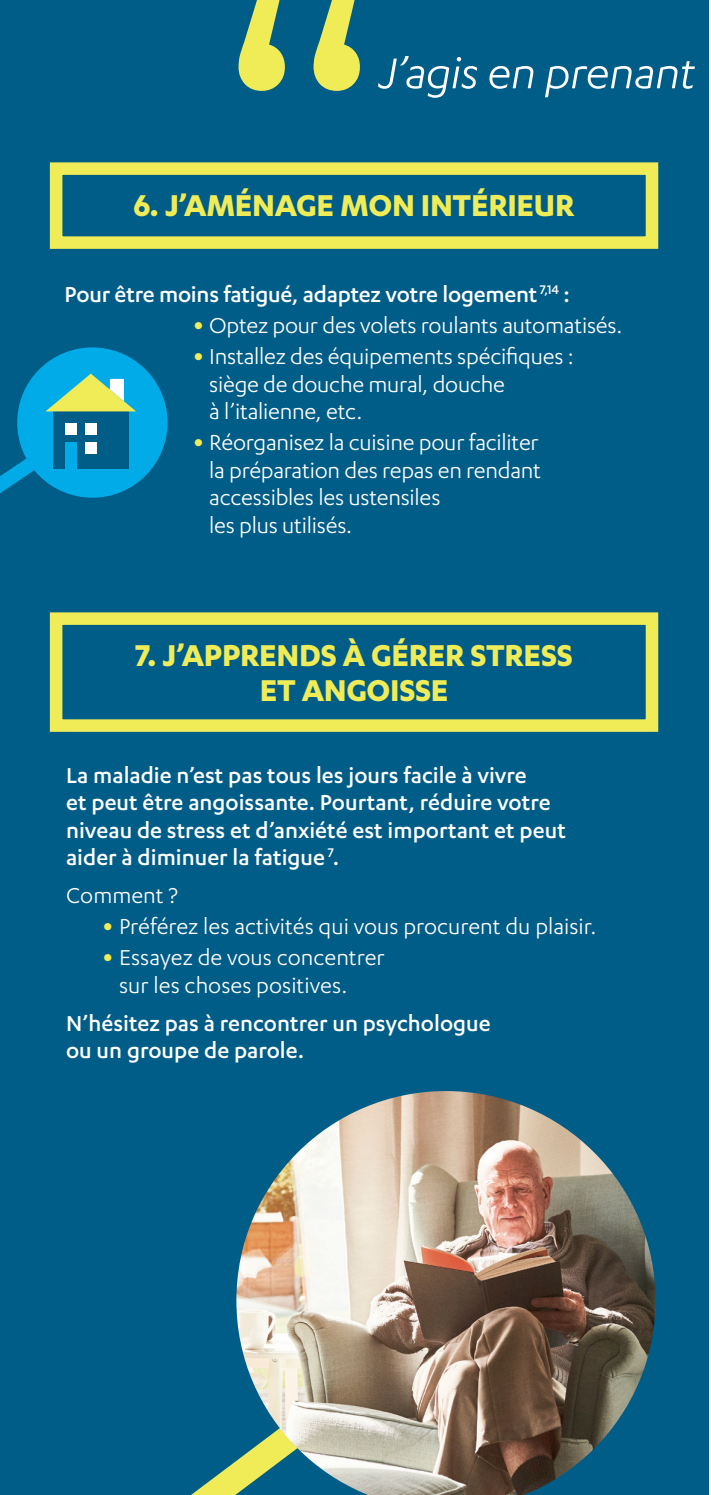
<style>
.page{position:relative;width:711px;height:1495px;background:#fff}
.page>*{position:absolute;margin:0;border:0;box-sizing:border-box;transform-origin:0 0}
.t1{font:441px "Montserrat";color:#f0ec58}
.t2{font:italic 50px "Karbon";letter-spacing:-.01em;color:#fff}
.t3{font:700 35px/35px "Karbon";letter-spacing:-.01em;color:#f0ec58;text-align:center}
.t4{font:25px/27.5px "Karbon";letter-spacing:-.01em;color:#fff}
.t5{font:500 25px/27.5px "Karbon";color:#fff}
.s1{font-size:40px;color:#f0ec58}
</style>
<div class="page">
<div style="left:0;top:0;width:708px;height:1494px;background:#005d87"></div>
<div style="left:50px;top:162px;width:607px;height:87px;border:12px solid #f0ec58"></div>
<svg style="left:0;top:347px;width:168px;height:151px"></svg>
<div style="left:65px;top:423px;width:12px;height:11px;background:#fff"></div>
<div style="left:85px;top:423px;width:12px;height:11px;background:#fff"></div>
<div style="left:85px;top:442px;width:12px;height:12px;background:#fff"></div>
<div style="left:65px;top:442px;width:12px;height:27px;background:#00abe7"></div>
<div style="left:50px;top:612px;width:607px;height:120px;border:12px solid #f0ec58"></div>
<svg style="left:192px;top:1461px;width:44px;height:33px"></svg>
<img style="left:236px;top:1091px;width:419px;height:403px">
<p class="t1" style="left:215px;top:-152px;width:170px">“</p>
<p class="t2" style="left:378px;top:46px;width:319px">J’agis en prenant</p>
<p class="t3" style="left:133px;top:186px;width:442px">6. J’AMÉNAGE MON INTÉRIEUR</p>
<p class="t5" style="left:65px;top:280px;width:506px">Pour être moins fatigué, adaptez votre logement <sup>7,14</sup> :</p>
<p class="t4" style="left:192px;top:311px;width:431px"><span class="s1">•</span> Optez pour des volets roulants automatisés.</p>
<p class="t4" style="left:209px;top:342px;width:366px;text-indent:-17px"><span class="s1">•</span> Installez des équipements spécifiques : siège de douche mural, douche<br>à l’italienne, etc.</p>
<p class="t4" style="left:209px;top:428px;width:333px;text-indent:-17px"><span class="s1">•</span> Réorganisez la cuisine pour faciliter la préparation des repas en rendant accessibles les ustensiles<br>les plus utilisés.</p>
<p class="t3" style="left:135px;top:636px;width:439px">7. J’APPRENDS À GÉRER STRESS<br>ET ANGOISSE</p>
<p class="t5" style="left:66px;top:760px;width:501px">La maladie n’est pas tous les jours facile à vivre<br>et peut être angoissante. Pourtant, réduire votre niveau de stress et d’anxiété est important et peut aider à diminuer la fatigue <sup>7</sup>.</p>
<p class="t4" style="left:66px;top:881px;width:113px">Comment ?</p>
<p class="t4" style="left:101px;top:912px;width:496px"><span class="s1">•</span> Préférez les activités qui vous procurent du plaisir.</p>
<p class="t4" style="left:119px;top:943px;width:267px;text-indent:-18px"><span class="s1">•</span> Essayez de vous concentrer sur les choses positives.</p>
<p class="t5" style="left:66px;top:1008px;width:426px">N’hésitez pas à rencontrer un psychologue ou un groupe de parole.</p>
</div>
